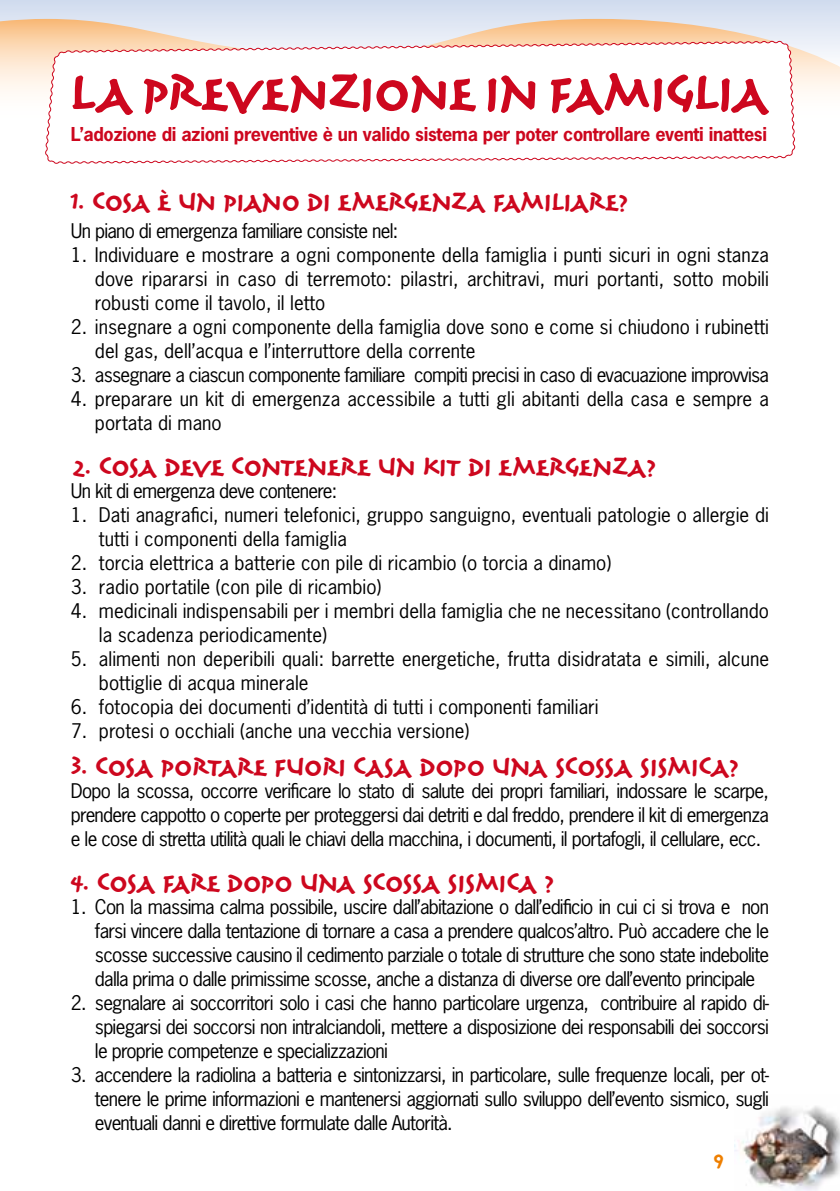
<style>
.page{position:relative;width:840px;height:1191px;background:#fff}
.page>*{position:absolute;margin:0;border:0;box-sizing:border-box;transform-origin:0 0}
.t1{font:56px "Reliq Std Bold Extra Active";color:#cd071e}
.t2{font:28px "Reliq Std Bold Extra Active";color:#cd071e}
.t3{font:24px "Reliq Std Bold Extra Active";color:#ee7f00}
.t4{font:19px/24px "News Gothic Std";color:#000;text-align:justify}
.t5{font:19px "News Gothic Std";letter-spacing:-.04em;color:#000}
.t6{font:700 18px "News Gothic Std";letter-spacing:-.02em;color:#cd071e}
</style>
<div class="page">
<div style="left:0;top:0;width:839px;height:68px;background:#d5dff0"></div>
<svg style="left:0;top:19px;width:839px;height:48px"></svg>
<img style="left:734px;top:1106px;width:105px;height:85px">
<svg style="left:45px;top:40px;width:750px;height:124px"></svg>
<h1 class="t1" style="left:71px;top:65px;width:699px">LA PREVENZIONE IN FAMIGLIA</h1>
<p class="t6" style="left:71px;top:122px;width:697px">L’adozione di azioni preventive è un valido sistema per poter controllare eventi inattesi</p>
<h2 class="t2" style="left:71px;top:188px;width:558px">1. COSA È UN PIANO DI EMERGENZA FAMILIARE?</h2>
<p class="t5" style="left:71px;top:218px;width:329px">Un piano di emergenza familiare consiste nel:</p>
<p class="t4" style="left:95px;top:242px;width:675px;text-indent:-24px">1. Individuare e mostrare a ogni componente della famiglia i punti sicuri in ogni stanza dove ripararsi in caso di terremoto: pilastri, architravi, muri portanti, sotto mobili robusti come il tavolo, il letto</p>
<p class="t4" style="left:95px;top:314px;width:675px;text-indent:-24px">2. insegnare a ogni componente della famiglia dove sono e come si chiudono i rubinetti del gas, dell’acqua e l’interruttore della corrente</p>
<p class="t5" style="left:71px;top:362px;width:699px">3. assegnare a ciascun componente familiare compiti precisi in caso di evacuazione improvvisa</p>
<p class="t4" style="left:95px;top:386px;width:675px;text-indent:-24px">4. preparare un kit di emergenza accessibile a tutti gli abitanti della casa e sempre a portata di mano</p>
<h2 class="t2" style="left:73px;top:453px;width:584px">2. COSA DEVE CONTENERE UN KIT DI EMERGENZA?</h2>
<p class="t5" style="left:71px;top:478px;width:268px">Un kit di emergenza deve contenere:</p>
<p class="t4" style="left:99px;top:502px;width:671px;text-indent:-28px">1. Dati anagrafici, numeri telefonici, gruppo sanguigno, eventuali patologie o allergie di tutti i componenti della famiglia</p>
<p class="t4" style="left:71px;top:550px;width:541px">2. torcia elettrica a batterie con pile di ricambio (o torcia a dinamo)</p>
<p class="t4" style="left:71px;top:574px;width:312px">3. radio portatile (con pile di ricambio)</p>
<p class="t4" style="left:99px;top:598px;width:671px;text-indent:-28px">4. medicinali indispensabili per i membri della famiglia che ne necessitano (controllando la scadenza periodicamente)</p>
<p class="t4" style="left:99px;top:646px;width:671px;text-indent:-28px">5. alimenti non deperibili quali: barrette energetiche, frutta disidratata e simili, alcune bottiglie di acqua minerale</p>
<p class="t4" style="left:71px;top:694px;width:529px">6. fotocopia dei documenti d’identità di tutti i componenti familiari</p>
<p class="t4" style="left:71px;top:718px;width:400px">7. protesi o occhiali (anche una vecchia versione)</p>
<h2 class="t2" style="left:71px;top:753px;width:669px">3. COSA PORTARE FUORI CASA DOPO UNA SCOSSA SISMICA?</h2>
<p class="t4" style="left:71px;top:778px;width:699px">Dopo la scossa, occorre verificare lo stato di salute dei propri familiari, indossare le scarpe, prendere cappotto o coperte per proteggersi dai detriti e dal freddo, prendere il kit di emergenza e le cose di stretta utilità quali le chiavi della macchina, i documenti, il portafogli, il cellulare, ecc.</p>
<h2 class="t2" style="left:71px;top:869px;width:484px">4. COSA FARE DOPO UNA SCOSSA SISMICA ?</h2>
<p class="t4" style="left:95px;top:894px;width:675px;text-indent:-24px">1. Con la massima calma possibile, uscire dall’abitazione o dall’edificio in cui ci si trova e non farsi vincere dalla tentazione di tornare a casa a prendere qualcos’altro. Può accadere che le scosse successive causino il cedimento parziale o totale di strutture che sono state indebolite dalla prima o dalle primissime scosse, anche a distanza di diverse ore dall’evento principale</p>
<p class="t4" style="left:95px;top:990px;width:675px;text-indent:-24px">2. segnalare ai soccorritori solo i casi che hanno particolare urgenza, contribuire al rapido di&shy;spiegarsi dei soccorsi non intralciandoli, mettere a disposizione dei responsabili dei soccorsi le proprie competenze e specializzazioni</p>
<p class="t4" style="left:95px;top:1062px;width:675px;text-indent:-24px">3. accendere la radiolina a batteria e sintonizzarsi, in particolare, sulle frequenze locali, per ot&shy;tenere le prime informazioni e mantenersi aggiornati sullo sviluppo dell’evento sismico, sugli eventuali danni e direttive formulate dalle Autorità.</p>
<p class="t3" style="left:713px;top:1148px;width:12px">9</p>
</div>
